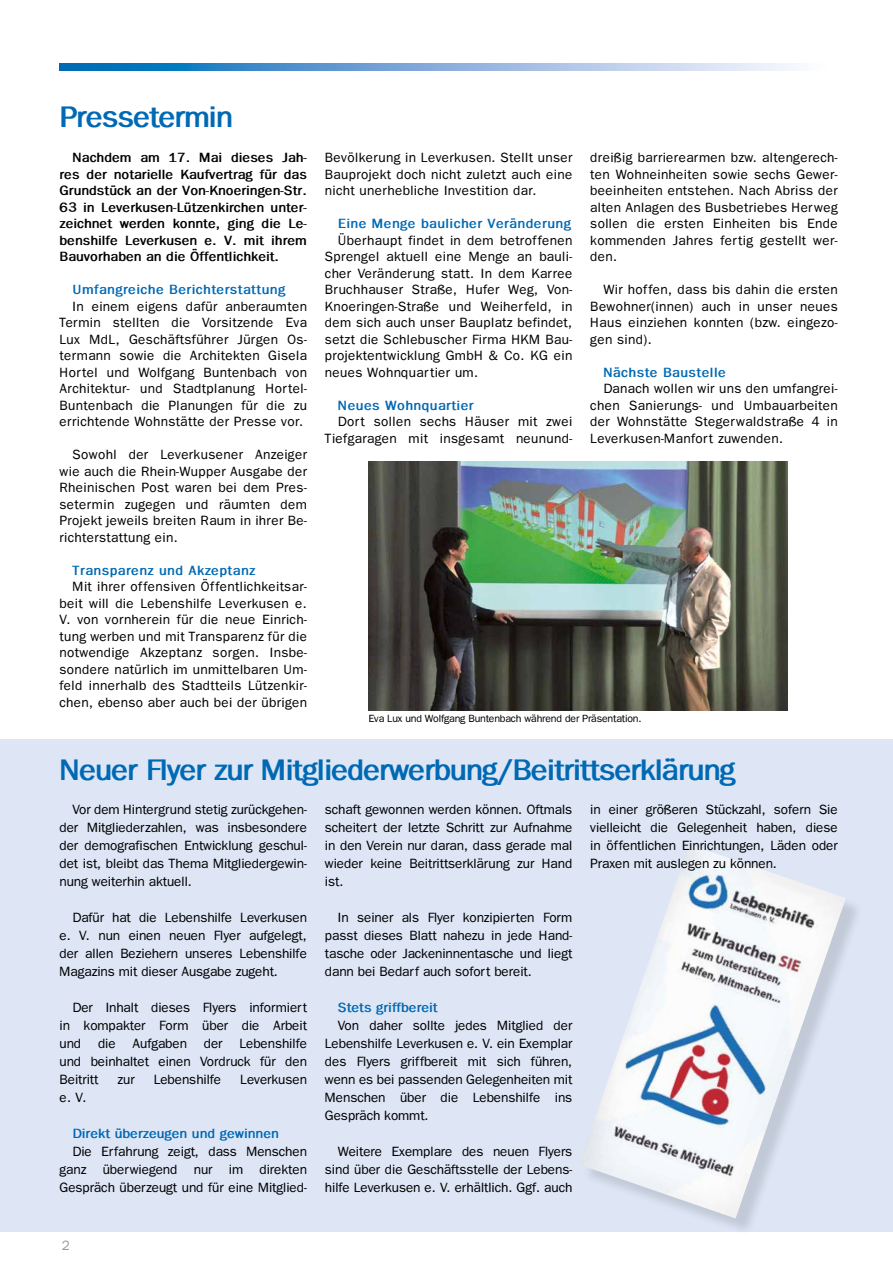
<style>
.page{position:relative;width:893px;height:1263px;background:#fff}
.page>*{position:absolute;margin:0;border:0;box-sizing:border-box;transform-origin:0 0}
.t1{font:700 30px "Franklin Gothic";letter-spacing:-.04em;color:#0069b4}
.t2{font:13.5px/16.5px "Franklin Gothic";color:#000;text-align:justify}
.t3{font:700 13.5px/16.5px "Franklin Gothic";color:#000;text-align:justify}
.t4{font:700 13.5px "Franklin Gothic";letter-spacing:.03em;color:#0069b4}
.t5{font:13.5px/16.5px "Franklin Gothic";letter-spacing:.03em;color:#000;text-align:right}
.t6{font:700 13.5px "Franklin Gothic";color:#0069b4}
.t7{font:13.5px "Franklin Gothic";color:#9d9d9c}
.t8{font:10.5px "Franklin Gothic";letter-spacing:-.01em;color:#000}
</style>
<div class="page">
<svg style="left:60px;top:64px;width:734px;height:7px;background:#79abd9"></svg>
<img style="left:368px;top:462px;width:420px;height:248px">
<div style="left:0;top:739px;width:893px;height:493px;background:#dee6f6"></div>
<div style="left:582px;top:847px;width:282px;height:389px;background:#000;opacity:.13"></div>
<img style="left:580px;top:847px;width:266px;height:371px">
<h1 class="t1" style="left:60px;top:100px;width:175px">Pressetermin</h1>
<p class="t3" style="left:60px;top:149px;width:249px;text-indent:13px">Nachdem am 17. Mai dieses Jah&shy;res der notarielle Kaufvertrag für das Grundstück an der Von-Knoeringen-Str.<br>63 in Leverkusen-Lützenkirchen unter&shy;zeichnet werden konnte, ging die Le&shy;benshilfe Leverkusen e. V. mit ihrem Bauvorhaben an die Öffentlichkeit.</p>
<p class="t4" style="left:73px;top:282px;width:214px">Umfangreiche Berichterstattung</p>
<p class="t2" style="left:60px;top:298px;width:249px;text-indent:13px">In einem eigens dafür anberaumten Termin stellten die Vorsitzende Eva Lux MdL, Geschäftsführer Jürgen Os&shy;termann sowie die Architekten Gisela Hortel und Wolfgang Buntenbach von Architektur- und Stadtplanung Hortel-Buntenbach die Planungen für die zu errichtende Wohnstätte der Presse vor.</p>
<p class="t2" style="left:60px;top:446px;width:249px;text-indent:13px">Sowohl der Leverkusener Anzeiger wie auch die Rhein-Wupper Ausgabe der Rheinischen Post waren bei dem Pres&shy;setermin zugegen und räumten dem Projekt jeweils breiten Raum in ihrer Be&shy;richterstattung ein.</p>
<p class="t4" style="left:73px;top:563px;width:184px">Transparenz und Akzeptanz</p>
<p class="t2" style="left:60px;top:578px;width:249px;text-indent:13px">Mit ihrer offensiven Öffentlichkeitsar&shy;beit will die Lebenshilfe Leverkusen e.<br>V. von vornherein für die neue Einrich&shy;tung werben und mit Transparenz für die notwendige Akzeptanz sorgen. Insbe&shy;sondere natürlich im unmittelbaren Um&shy;feld innerhalb des Stadtteils Lützenkir&shy;chen, ebenso aber auch bei der übrigen</p>
<p class="t2" style="left:325px;top:149px;width:249px">Bevölkerung in Leverkusen. Stellt unser Bauprojekt doch nicht zuletzt auch eine nicht unerhebliche Investition dar.</p>
<p class="t4" style="left:338px;top:216px;width:234px">Eine Menge baulicher Veränderung</p>
<p class="t2" style="left:325px;top:232px;width:249px;text-indent:13px">Überhaupt findet in dem betroffenen Sprengel aktuell eine Menge an bauli&shy;cher Veränderung statt. In dem Karree Bruchhauser Straße, Hufer Weg, Von-Knoeringen-Straße und Weiherfeld, in dem sich auch unser Bauplatz befindet, setzt die Schlebuscher Firma HKM Bau&shy;projektentwicklung GmbH &amp; Co. KG ein neues Wohnquartier um.</p>
<p class="t4" style="left:338px;top:398px;width:137px">Neues Wohnquartier</p>
<p class="t5" style="left:325px;top:413px;width:249px">Dort sollen sechs Häuser mit zwei<br>Tiefgaragen mit insgesamt neunund-</p>
<p class="t2" style="left:590px;top:149px;width:249px">dreißig barrierearmen bzw. altengerech&shy;ten Wohneinheiten sowie sechs Gewer&shy;beeinheiten entstehen. Nach Abriss der alten Anlagen des Busbetriebes Herweg sollen die ersten Einheiten bis Ende kommenden Jahres fertig gestellt wer&shy;den.</p>
<p class="t2" style="left:590px;top:281px;width:249px;text-indent:13px">Wir hoffen, dass bis dahin die ersten Bewohner(innen) auch in unser neues Haus einziehen konnten (bzw. eingezo&shy;gen sind).</p>
<p class="t4" style="left:603px;top:365px;width:124px">Nächste Baustelle</p>
<p class="t2" style="left:590px;top:380px;width:249px;text-indent:13px">Danach wollen wir uns den umfangrei&shy;chen Sanierungs- und Umbauarbeiten der Wohnstätte Stegerwaldstraße 4 in Leverkusen-Manfort zuwenden.</p>
<p class="t8" style="left:368px;top:713px;width:275px">Eva Lux und Wolfgang Buntenbach während der Präsentation.</p>
<h1 class="t1" style="left:60px;top:753px;width:678px">Neuer Flyer zur Mitgliederwerbung/Beitrittserklärung</h1>
<h1 class="t1" style="left:60px;top:765px;width:693px">Neuer Flyer zur Mitgliederwerbung/Beitrittserklärung</h1>
<p class="t2" style="left:60px;top:800px;width:249px;line-height:18px;text-indent:13px">Vor dem Hintergrund stetig zurückgehen&shy;der Mitgliederzahlen, was insbesondere der demografischen Entwicklung geschul&shy;det ist, bleibt das Thema Mitgliedergewin&shy;nung weiterhin aktuell.</p>
<p class="t2" style="left:60px;top:908px;width:249px;line-height:18px;text-indent:13px">Dafür hat die Lebenshilfe Leverkusen e. V. nun einen neuen Flyer aufgelegt, der allen Beziehern unseres Lebenshilfe Magazins mit dieser Ausgabe zugeht.</p>
<p class="t2" style="left:60px;top:998px;width:249px;line-height:18px;text-indent:13px">Der Inhalt dieses Flyers informiert in kompakter Form über die Arbeit und</p>
<p class="t2" style="left:60px;top:1034px;width:249px;line-height:18px;text-indent:180px">Lebenshilfe und beinhaltet einen Vordruck für den Beitritt</p>
<p class="t2" style="left:98px;top:1034px;width:19px">die</p>
<p class="t2" style="left:133px;top:1034px;width:56px">Aufgaben</p>
<p class="t2" style="left:204px;top:1034px;width:20px">der</p>
<p class="t2" style="left:118px;top:1070px;width:19px">zur</p>
<p class="t2" style="left:154px;top:1070px;width:69px">Lebenshilfe</p>
<p class="t2" style="left:240px;top:1070px;width:68px">Leverkusen</p>
<p class="t2" style="left:60px;top:1088px;width:29px">e. V.</p>
<p class="t6" style="left:73px;top:1125px;width:208px">Direkt überzeugen und gewinnen</p>
<p class="t2" style="left:60px;top:1142px;width:249px;line-height:18px;text-indent:13px">Die Erfahrung zeigt, dass Menschen ganz überwiegend nur im direkten Gespräch überzeugt und für eine Mitglied-</p>
<p class="t2" style="left:325px;top:800px;width:249px;line-height:18px">schaft gewonnen werden können. Oftmals scheitert der letzte Schritt zur Aufnahme in den Verein nur daran, dass gerade mal wieder keine Beitrittserklärung zur Hand ist.</p>
<p class="t2" style="left:325px;top:908px;width:249px;line-height:18px;text-indent:13px">In seiner als Flyer konzipierten Form passt dieses Blatt nahezu in jede Hand&shy;tasche oder Jackeninnentasche und liegt dann bei Bedarf auch sofort bereit.</p>
<p class="t6" style="left:338px;top:999px;width:101px">Stets griffbereit</p>
<p class="t2" style="left:325px;top:1016px;width:249px;line-height:18px;text-indent:13px">Von daher sollte jedes Mitglied der Lebenshilfe Leverkusen e. V. ein Exemplar des Flyers griffbereit mit sich führen, wenn es bei passenden Gelegenheiten mit Menschen über die Lebenshilfe ins Gespräch kommt.</p>
<p class="t2" style="left:325px;top:1142px;width:249px;line-height:18px;text-indent:13px">Weitere Exemplare des neuen Flyers sind über die Geschäftsstelle der Lebens&shy;hilfe Leverkusen e. V. erhältlich. Ggf. auch</p>
<p class="t2" style="left:590px;top:800px;width:249px;line-height:18px">in einer größeren Stückzahl, sofern Sie vielleicht die Gelegenheit haben, diese in öffentlichen Einrichtungen, Läden oder Praxen mit auslegen zu können.</p>
<p class="t7" style="left:62px;top:1238px;width:10px">2</p>
</div>
